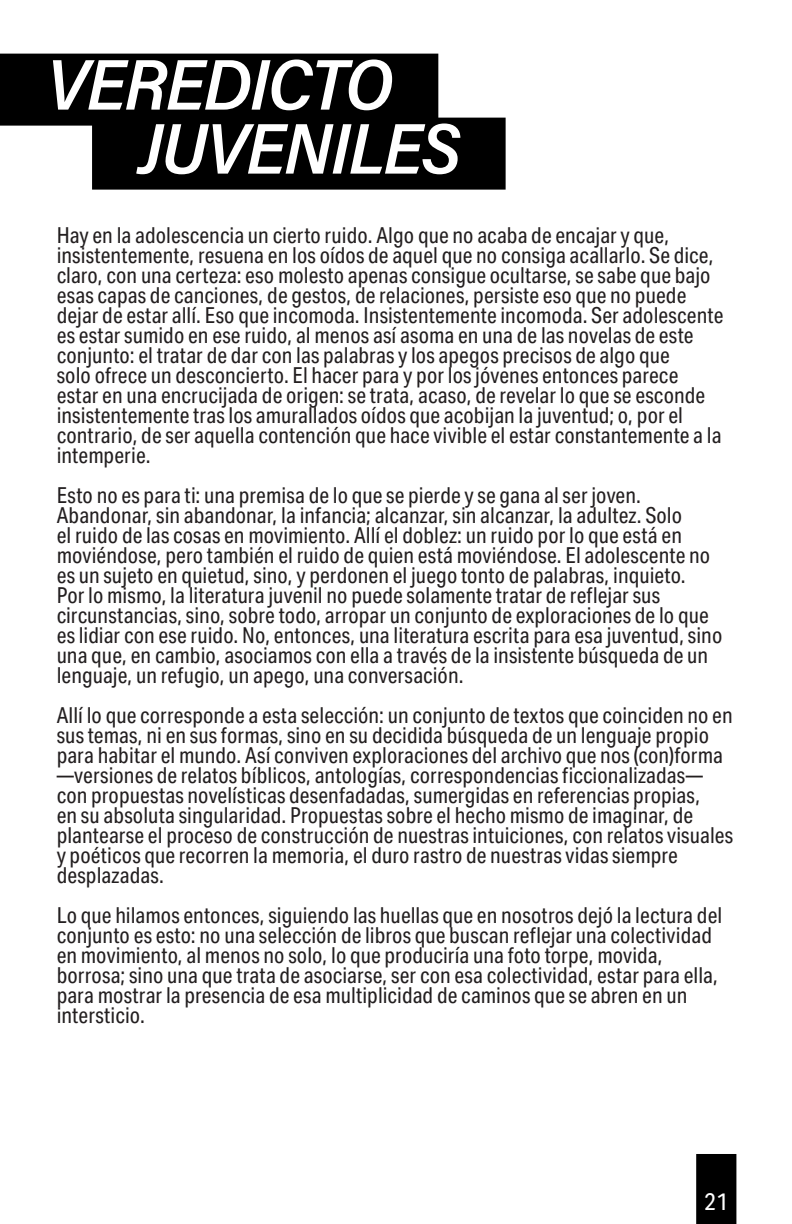
<style>
.page{position:relative;width:792px;height:1224px;background:#fff}
.page>*{position:absolute;margin:0;border:0;box-sizing:border-box;transform-origin:0 0}
.t1{font:72px "Acumin Variable Concept";letter-spacing:-.03em;color:#fff}
.t2{font:24px "Aktiv Grotesk Cd";color:#fff}
.t3{font:22px/20px "Aktiv Grotesk Cd";color:#231f20}
</style>
<div class="page">
<div style="left:696px;top:1154px;width:40px;height:70px;background:#000"></div>
<div style="left:0;top:54px;width:438px;height:72px;background:#000"></div>
<div style="left:92px;top:118px;width:414px;height:72px;background:#000"></div>
<p class="t1" style="left:46px;top:35px;width:349px">VEREDICTO</p>
<p class="t1" style="left:138px;top:99px;width:325px">JUVENILES</p>
<p class="t3" style="left:57px;top:226px;width:668px">Hay en la adolescencia un cierto ruido. Algo que no acaba de encajar y que, insistentemente, resuena en los oídos de aquel que no consiga acallarlo. Se dice, claro, con una certeza: eso molesto apenas consigue ocultarse, se sabe que bajo esas capas de canciones, de gestos, de relaciones, persiste eso que no puede dejar de estar allí. Eso que incomoda. Insistentemente incomoda. Ser adolescente es estar sumido en ese ruido, al menos así asoma en una de las novelas de este conjunto: el tratar de dar con las palabras y los apegos precisos de algo que<br>solo ofrece un desconcierto. El hacer para y por los jóvenes entonces parece estar en una encrucijada de origen: se trata, acaso, de revelar lo que se esconde insistentemente tras los amurallados oídos que acobijan la juventud; o, por el contrario, de ser aquella contención que hace vivible el estar constantemente a la intemperie.</p>
<p class="t3" style="left:57px;top:486px;width:667px">Esto no es para ti: una premisa de lo que se pierde y se gana al ser joven.<br>Abandonar, sin abandonar, la infancia; alcanzar, sin alcanzar, la adultez. Solo<br>el ruido de las cosas en movimiento. Allí el doblez: un ruido por lo que está en moviéndose, pero también el ruido de quien está moviéndose. El adolescente no es un sujeto en quietud, sino, y perdonen el juego tonto de palabras, inquieto.<br>Por lo mismo, la literatura juvenil no puede solamente tratar de reflejar sus circunstancias, sino, sobre todo, arropar un conjunto de exploraciones de lo que es lidiar con ese ruido. No, entonces, una literatura escrita para esa juventud, sino una que, en cambio, asociamos con ella a través de la insistente búsqueda de un lenguaje, un refugio, un apego, una conversación.</p>
<p class="t3" style="left:57px;top:706px;width:678px">Allí lo que corresponde a esta selección: un conjunto de textos que coinciden no en sus temas, ni en sus formas, sino en su decidida búsqueda de un lenguaje propio para habitar el mundo. Así conviven exploraciones del archivo que nos (con)forma —versiones de relatos bíblicos, antologías, correspondencias ficcionalizadas— con propuestas novelísticas desenfadadas, sumergidas en referencias propias,<br>en su absoluta singularidad. Propuestas sobre el hecho mismo de imaginar, de plantearse el proceso de construcción de nuestras intuiciones, con relatos visuales y poéticos que recorren la memoria, el duro rastro de nuestras vidas siempre desplazadas.</p>
<p class="t3" style="left:57px;top:906px;width:667px">Lo que hilamos entonces, siguiendo las huellas que en nosotros dejó la lectura del conjunto es esto: no una selección de libros que buscan reflejar una colectividad en movimiento, al menos no solo, lo que produciría una foto torpe, movida, borrosa; sino una que trata de asociarse, ser con esa colectividad, estar para ella, para mostrar la presencia de esa multiplicidad de caminos que se abren en un intersticio.</p>
<p class="t2" style="left:704px;top:1188px;width:25px">21</p>
</div>
